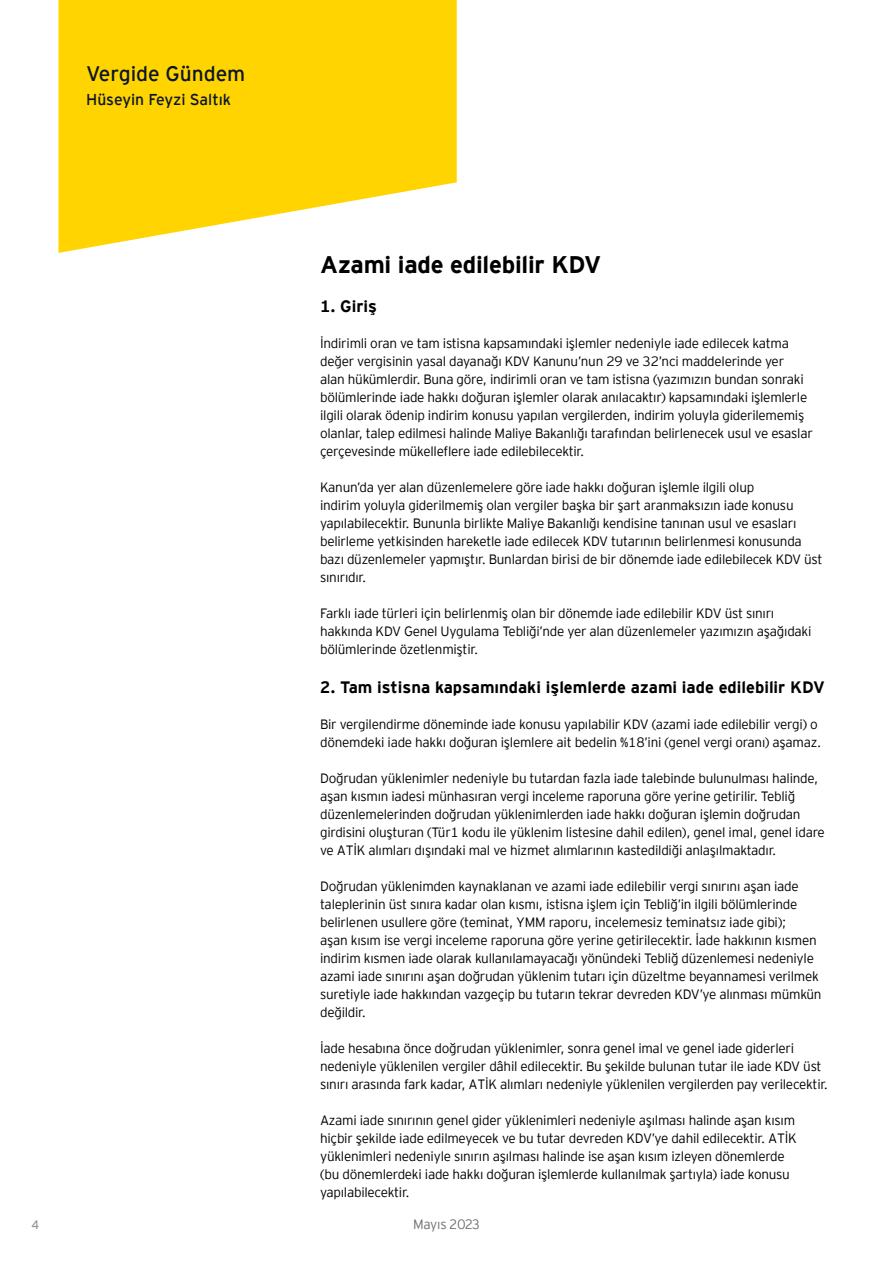
<style>
.page{position:relative;width:893px;height:1263px;background:#fff}
.page>*{position:absolute;margin:0;border:0;box-sizing:border-box;transform-origin:0 0}
.t1{font:700 24px "EY Interstate";letter-spacing:-.01em;color:#000}
.t2{font:21px "EY Interstate";color:#0a1627}
.t3{font:700 16.5px "EY Interstate";color:#000}
.t4{font:15.75px "EY Interstate";color:#0a1627}
.t5{font:300 13.5px/18px "EY Interstate";letter-spacing:-.02em;color:#000}
.t6{font:300 13.5px "EY Interstate";letter-spacing:-.02em;color:#6d6e71}
.t7{font:12.3px "EY Interstate";color:#939598}
</style>
<div class="page">
<svg style="left:58px;top:0;width:399px;height:253px;background:#ffda24"></svg>
<h2 class="t2" style="left:86px;top:58px;width:161px">Vergide Gündem</h2>
<p class="t4" style="left:86px;top:88px;width:147px">Hüseyin Feyzi Saltık</p>
<h1 class="t1" style="left:320px;top:247px;width:283px">Azami iade edilebilir KDV</h1>
<p class="t3" style="left:320px;top:295px;width:59px">1. Giriş</p>
<p class="t5" style="left:320px;top:334px;width:494px">İndirimli oran ve tam istisna kapsamındaki işlemler nedeniyle iade edilecek katma değer vergisinin yasal dayanağı KDV Kanunu’nun 29 ve 32’nci maddelerinde yer<br>alan hükümlerdir. Buna göre, indirimli oran ve tam istisna (yazımızın bundan sonraki bölümlerinde iade hakkı doğuran işlemler olarak anılacaktır) kapsamındaki işlemlerle ilgili olarak ödenip indirim konusu yapılan vergilerden, indirim yoluyla giderilememiş olanlar, talep edilmesi halinde Maliye Bakanlığı tarafından belirlenecek usul ve esaslar çerçevesinde mükelleflere iade edilebilecektir.</p>
<p class="t5" style="left:320px;top:478px;width:504px">Kanun’da yer alan düzenlemelere göre iade hakkı doğuran işlemle ilgili olup<br>indirim yoluyla giderilmemiş olan vergiler başka bir şart aranmaksızın iade konusu yapılabilecektir. Bununla birlikte Maliye Bakanlığı kendisine tanınan usul ve esasları belirleme yetkisinden hareketle iade edilecek KDV tutarının belirlenmesi konusunda bazı düzenlemeler yapmıştır. Bunlardan birisi de bir dönemde iade edilebilecek KDV üst sınırıdır.</p>
<p class="t5" style="left:320px;top:604px;width:493px">Farklı iade türleri için belirlenmiş olan bir dönemde iade edilebilir KDV üst sınırı hakkında KDV Genel Uygulama Tebliği’nde yer alan düzenlemeler yazımızın aşağıdaki bölümlerinde özetlenmiştir.</p>
<p class="t3" style="left:320px;top:676px;width:506px">2. Tam istisna kapsamındaki işlemlerde azami iade edilebilir KDV</p>
<p class="t5" style="left:320px;top:715px;width:503px">Bir vergilendirme döneminde iade konusu yapılabilir KDV (azami iade edilebilir vergi) o dönemdeki iade hakkı doğuran işlemlere ait bedelin %18’ini (genel vergi oranı) aşamaz.</p>
<p class="t5" style="left:320px;top:769px;width:506px">Doğrudan yüklenimler nedeniyle bu tutardan fazla iade talebinde bulunulması halinde, aşan kısmın iadesi münhasıran vergi inceleme raporuna göre yerine getirilir. Tebliğ düzenlemelerinden doğrudan yüklenimlerden iade hakkı doğuran işlemin doğrudan girdisini oluşturan (Tür1 kodu ile yüklenim listesine dahil edilen), genel imal, genel idare ve ATİK alımları dışındaki mal ve hizmet alımlarının kastedildiği anlaşılmaktadır.</p>
<p class="t5" style="left:320px;top:877px;width:503px">Doğrudan yüklenimden kaynaklanan ve azami iade edilebilir vergi sınırını aşan iade taleplerinin üst sınıra kadar olan kısmı, istisna işlem için Tebliğ’in ilgili bölümlerinde belirlenen usullere göre (teminat, YMM raporu, incelemesiz teminatsız iade gibi);<br>aşan kısım ise vergi inceleme raporuna göre yerine getirilecektir. İade hakkının kısmen indirim kısmen iade olarak kullanılamayacağı yönündeki Tebliğ düzenlemesi nedeniyle azami iade sınırını aşan doğrudan yüklenim tutarı için düzeltme beyannamesi verilmek suretiyle iade hakkından vazgeçip bu tutarın tekrar devreden KDV’ye alınması mümkün değildir.</p>
<p class="t5" style="left:320px;top:1039px;width:510px">İade hesabına önce doğrudan yüklenimler, sonra genel imal ve genel iade giderleri nedeniyle yüklenilen vergiler dâhil edilecektir. Bu şekilde bulunan tutar ile iade KDV üst sınırı arasında fark kadar, ATİK alımları nedeniyle yüklenilen vergilerden pay verilecektir.</p>
<p class="t5" style="left:320px;top:1111px;width:478px">Azami iade sınırının genel gider yüklenimleri nedeniyle aşılması halinde aşan kısım hiçbir şekilde iade edilmeyecek ve bu tutar devreden KDV’ye dahil edilecektir. ATİK yüklenimleri nedeniyle sınırın aşılması halinde ise aşan kısım izleyen dönemlerde (bu dönemlerdeki iade hakkı doğuran işlemlerde kullanılmak şartıyla) iade konusu yapılabilecektir.</p>
<p class="t7" style="left:31px;top:1215px;width:9px">4</p>
<p class="t6" style="left:413px;top:1215px;width:68px">Mayıs 2023</p>
</div>
